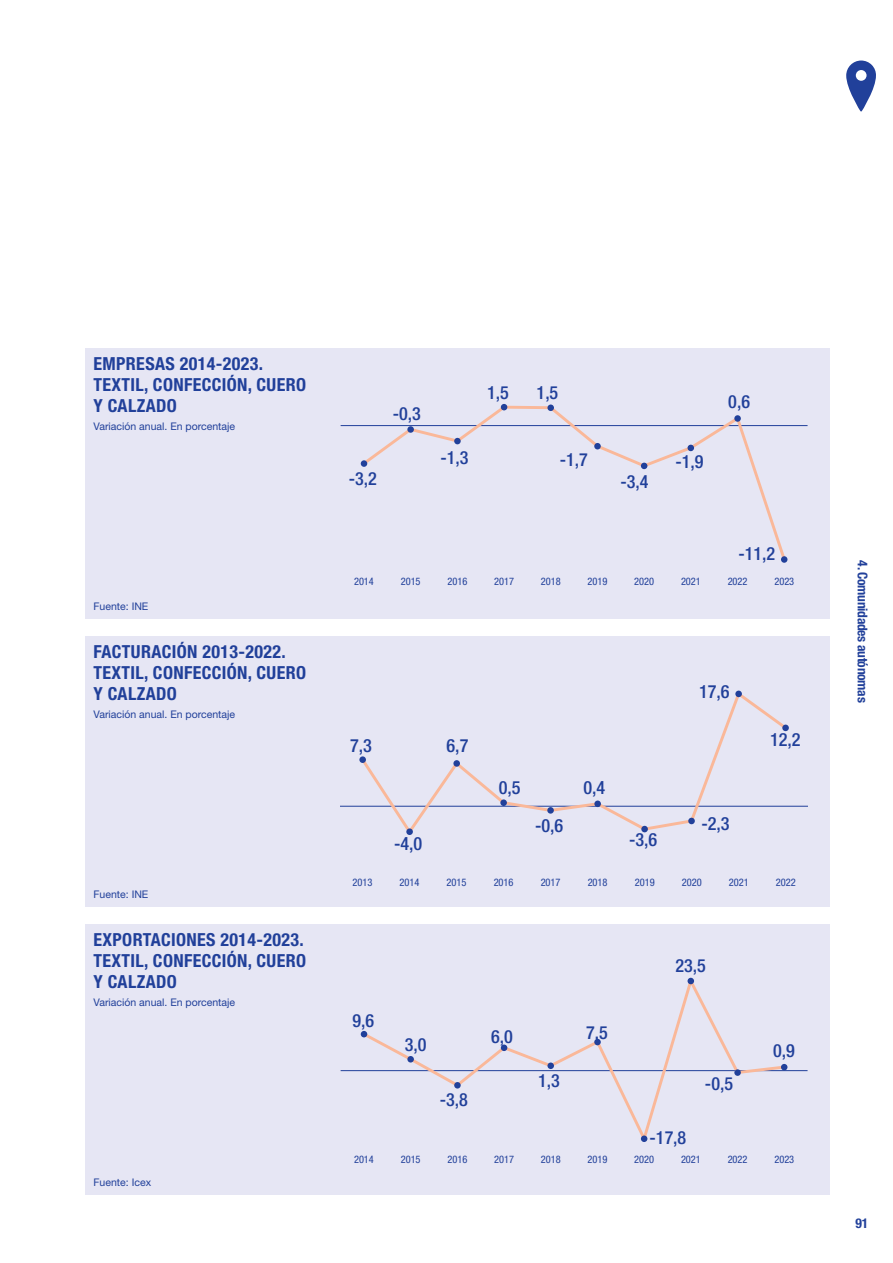
<style>
.page{position:relative;width:893px;height:1263px;background:#fff}
.page>*{position:absolute;margin:0;border:0;box-sizing:border-box;transform-origin:0 0}
.t1{font:500 condensed 18.3px "Helvetica Neue LT Pro";color:#21409a}
.t2{font:500 condensed 18.15px "Helvetica Neue LT Pro";color:#21409a}
.t3{font:700 condensed 18px/21px "Helvetica Neue LT Std";letter-spacing:.02em;color:#21409a}
.t4{font:700 condensed 13.5px "Helvetica Neue LT Std";letter-spacing:-.02em;color:#21409a}
.t5{font:10.5px "Helvetica Neue LT Std";color:#21409a}
.t6{font:condensed 10.5px "Helvetica Neue LT Pro";color:#21409a}
.t7{font:condensed 10.35px "Helvetica Neue LT Pro";color:#21409a}
</style>
<div class="page">
<div style="left:85px;top:925px;width:744px;height:270px;background:#e6e6f4"></div>
<div style="left:85px;top:637px;width:744px;height:270px;background:#e6e6f4"></div>
<div style="left:85px;top:349px;width:744px;height:270px;background:#e6e6f4"></div>
<hr style="left:341px;top:425px;width:466px;height:1px;background:#21409a">
<svg style="left:360px;top:405px;width:428px;height:157px"></svg>
<div style="left:361px;top:460px;width:6px;height:7px;background:#21409a;border-radius:50%"></div>
<div style="left:407px;top:426px;width:7px;height:7px;background:#21409a;border-radius:50%"></div>
<div style="left:454px;top:438px;width:7px;height:6px;background:#21409a;border-radius:50%"></div>
<svg style="left:501px;top:404px;width:6px;height:6px"></svg>
<div style="left:547px;top:404px;width:7px;height:7px;background:#21409a;border-radius:50%"></div>
<div style="left:594px;top:443px;width:7px;height:6px;background:#21409a;border-radius:50%"></div>
<svg style="left:641px;top:463px;width:6px;height:6px"></svg>
<div style="left:687px;top:445px;width:7px;height:6px;background:#21409a;border-radius:50%"></div>
<div style="left:734px;top:415px;width:7px;height:7px;background:#21409a;border-radius:50%"></div>
<div style="left:781px;top:556px;width:6px;height:7px;background:#21409a;border-radius:50%"></div>
<hr style="left:341px;top:1070px;width:466px;height:1px;background:#21409a">
<svg style="left:360px;top:977px;width:427px;height:165px"></svg>
<svg style="left:361px;top:1031px;width:6px;height:6px"></svg>
<div style="left:407px;top:1056px;width:7px;height:6px;background:#21409a;border-radius:50%"></div>
<div style="left:454px;top:1082px;width:7px;height:6px;background:#21409a;border-radius:50%"></div>
<div style="left:501px;top:1044px;width:6px;height:7px;background:#21409a;border-radius:50%"></div>
<div style="left:547px;top:1062px;width:7px;height:7px;background:#21409a;border-radius:50%"></div>
<div style="left:594px;top:1039px;width:7px;height:6px;background:#21409a;border-radius:50%"></div>
<div style="left:641px;top:1135px;width:6px;height:7px;background:#21409a;border-radius:50%"></div>
<div style="left:687px;top:978px;width:7px;height:6px;background:#21409a;border-radius:50%"></div>
<div style="left:734px;top:1069px;width:7px;height:7px;background:#21409a;border-radius:50%"></div>
<svg style="left:781px;top:1064px;width:6px;height:6px"></svg>
<hr style="left:340px;top:806px;width:468px;height:1px;background:#21409a">
<svg style="left:359px;top:690px;width:431px;height:145px"></svg>
<div style="left:359px;top:756px;width:7px;height:7px;background:#21409a;border-radius:50%"></div>
<div style="left:406px;top:828px;width:7px;height:7px;background:#21409a;border-radius:50%"></div>
<div style="left:453px;top:760px;width:7px;height:7px;background:#21409a;border-radius:50%"></div>
<div style="left:500px;top:799px;width:7px;height:7px;background:#21409a;border-radius:50%"></div>
<div style="left:547px;top:807px;width:7px;height:7px;background:#21409a;border-radius:50%"></div>
<div style="left:594px;top:800px;width:7px;height:7px;background:#21409a;border-radius:50%"></div>
<div style="left:641px;top:826px;width:7px;height:6px;background:#21409a;border-radius:50%"></div>
<div style="left:688px;top:818px;width:7px;height:6px;background:#21409a;border-radius:50%"></div>
<div style="left:735px;top:691px;width:7px;height:6px;background:#21409a;border-radius:50%"></div>
<div style="left:782px;top:725px;width:7px;height:6px;background:#21409a;border-radius:50%"></div>
<svg style="left:846px;top:61px;width:30px;height:50px"></svg>
<p class="t3" style="left:94px;top:353px;width:214px">EMPRESAS 2014-2023.<br>TEXTIL, CONFECCIÓN, CUERO<br>Y CALZADO</p>
<p class="t5" style="left:94px;top:420px;width:143px">Variación anual. En porcentaje</p>
<p class="t5" style="left:94px;top:600px;width:56px">Fuente: INE</p>
<p class="t3" style="left:94px;top:641px;width:214px">FACTURACIÓN 2013-2022.<br>TEXTIL, CONFECCIÓN, CUERO<br>Y CALZADO</p>
<p class="t5" style="left:94px;top:708px;width:143px">Variación anual. En porcentaje</p>
<p class="t5" style="left:94px;top:888px;width:56px">Fuente: INE</p>
<p class="t3" style="left:94px;top:929px;width:214px;text-align:justify">EXPORTACIONES 2014-2023.<br>TEXTIL, CONFECCIÓN, CUERO Y CALZADO</p>
<p class="t5" style="left:94px;top:996px;width:143px">Variación anual. En porcentaje</p>
<p class="t5" style="left:94px;top:1176px;width:59px">Fuente: Icex</p>
<p class="t2" style="left:393px;top:402px;width:30px">-0,3</p>
<p class="t2" style="left:349px;top:468px;width:30px">-3,2</p>
<p class="t2" style="left:440px;top:446px;width:30px">-1,3</p>
<p class="t2" style="left:487px;top:382px;width:23px">1,5</p>
<p class="t2" style="left:537px;top:382px;width:23px">1,5</p>
<p class="t2" style="left:560px;top:448px;width:30px">-1,7</p>
<p class="t2" style="left:620px;top:470px;width:30px">-3,4</p>
<p class="t2" style="left:675px;top:451px;width:30px">-1,9</p>
<p class="t2" style="left:728px;top:391px;width:23px">0,6</p>
<p class="t2" style="left:738px;top:543px;width:38px">-11,2</p>
<p class="t7" style="left:354px;top:575px;width:21px">2014</p>
<p class="t7" style="left:401px;top:575px;width:21px">2015</p>
<p class="t7" style="left:447px;top:575px;width:21px">2016</p>
<p class="t7" style="left:494px;top:575px;width:21px">2017</p>
<p class="t7" style="left:541px;top:575px;width:21px">2018</p>
<p class="t7" style="left:588px;top:575px;width:21px">2019</p>
<p class="t7" style="left:634px;top:575px;width:21px">2020</p>
<p class="t7" style="left:681px;top:575px;width:21px">2021</p>
<p class="t7" style="left:728px;top:575px;width:21px">2022</p>
<p class="t7" style="left:774px;top:575px;width:21px">2023</p>
<p class="t1" style="left:350px;top:734px;width:23px">7,3</p>
<p class="t1" style="left:446px;top:734px;width:23px">6,7</p>
<p class="t1" style="left:394px;top:833px;width:30px">-4,0</p>
<p class="t1" style="left:499px;top:777px;width:23px">0,5</p>
<p class="t1" style="left:535px;top:815px;width:30px">-0,6</p>
<p class="t1" style="left:583px;top:776px;width:23px">0,4</p>
<p class="t1" style="left:629px;top:829px;width:30px">-3,6</p>
<p class="t1" style="left:699px;top:681px;width:32px">17,6</p>
<p class="t1" style="left:701px;top:813px;width:30px">-2,3</p>
<p class="t1" style="left:770px;top:729px;width:32px">12,2</p>
<p class="t6" style="left:353px;top:876px;width:22px">2013</p>
<p class="t6" style="left:400px;top:876px;width:22px">2014</p>
<p class="t6" style="left:447px;top:876px;width:22px">2015</p>
<p class="t6" style="left:494px;top:876px;width:21px">2016</p>
<p class="t6" style="left:541px;top:876px;width:21px">2017</p>
<p class="t6" style="left:588px;top:876px;width:21px">2018</p>
<p class="t6" style="left:635px;top:876px;width:22px">2019</p>
<p class="t6" style="left:682px;top:876px;width:22px">2020</p>
<p class="t6" style="left:729px;top:876px;width:22px">2021</p>
<p class="t6" style="left:776px;top:876px;width:22px">2022</p>
<p class="t2" style="left:353px;top:1009px;width:23px">9,6</p>
<p class="t2" style="left:405px;top:1033px;width:23px">3,0</p>
<p class="t2" style="left:440px;top:1089px;width:30px">-3,8</p>
<p class="t2" style="left:491px;top:1025px;width:23px">6,0</p>
<p class="t2" style="left:538px;top:1069px;width:23px">1,3</p>
<p class="t2" style="left:586px;top:1022px;width:23px">7,5</p>
<p class="t2" style="left:675px;top:955px;width:32px">23,5</p>
<p class="t2" style="left:650px;top:1127px;width:38px">-17,8</p>
<p class="t2" style="left:705px;top:1072px;width:30px">-0,5</p>
<p class="t2" style="left:773px;top:1039px;width:23px">0,9</p>
<p class="t7" style="left:354px;top:1153px;width:21px">2014</p>
<p class="t7" style="left:401px;top:1153px;width:21px">2015</p>
<p class="t7" style="left:447px;top:1153px;width:21px">2016</p>
<p class="t7" style="left:494px;top:1153px;width:21px">2017</p>
<p class="t7" style="left:541px;top:1153px;width:21px">2018</p>
<p class="t7" style="left:588px;top:1153px;width:21px">2019</p>
<p class="t7" style="left:634px;top:1153px;width:21px">2020</p>
<p class="t7" style="left:681px;top:1153px;width:21px">2021</p>
<p class="t7" style="left:728px;top:1153px;width:21px">2022</p>
<p class="t7" style="left:774px;top:1153px;width:21px">2023</p>
<p class="t4" style="left:871px;top:560px;width:144px;rotate:90deg">4. Comunidades autónomas</p>
<p class="t4" style="left:855px;top:1215px;width:14px">91</p>
</div>
